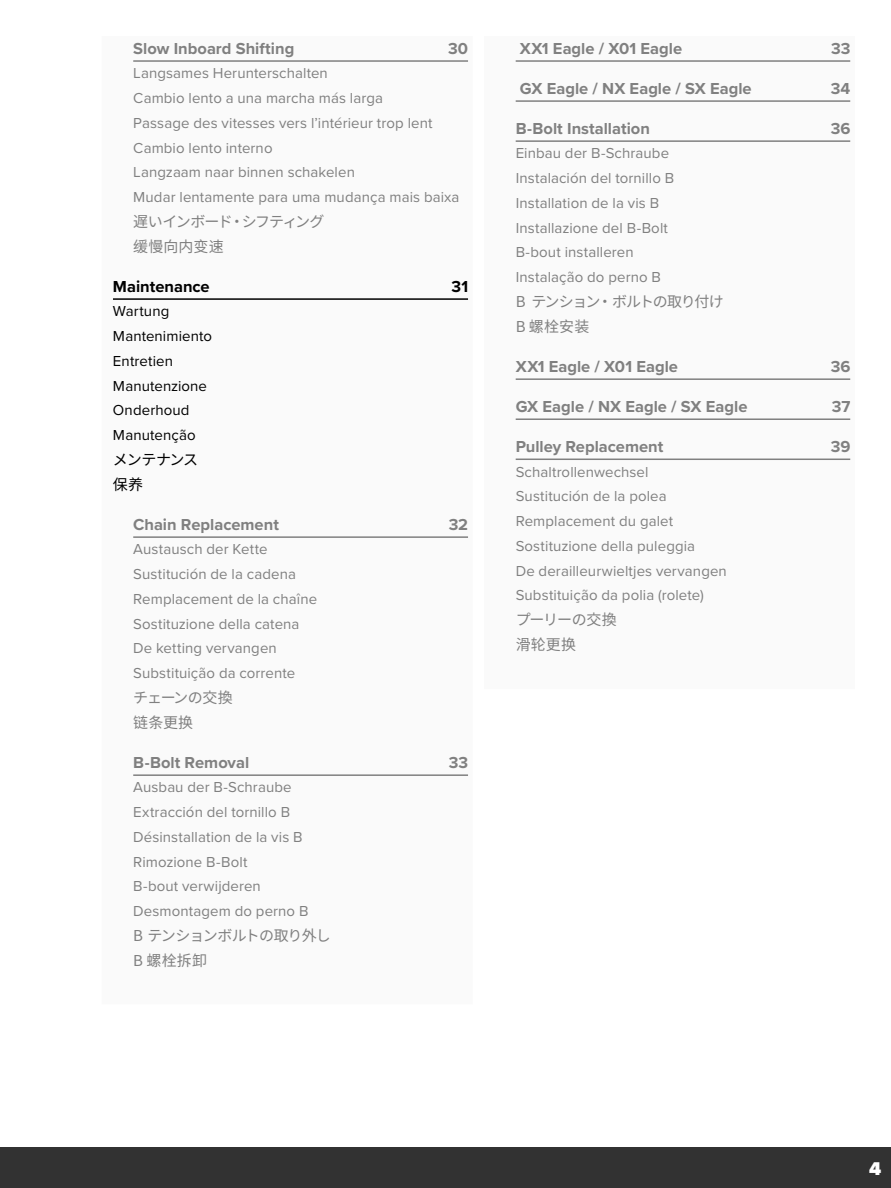
<style>
.page{position:relative;width:891px;height:1188px;background:#fff}
.page>*{position:absolute;margin:0;border:0;box-sizing:border-box;transform-origin:0 0}
.t1{font:900 19.2px "Proxima Nova";color:#fff}
.t2{font:700 16.5px "Proxima Nova";color:#808080}
.t3{font:700 16.5px "Proxima Nova";color:#000}
.t4{font:15px "Proxima Nova";letter-spacing:.005em;color:#808080}
.t5{font:15px "Proxima Nova";letter-spacing:.005em;color:#000}
.t6{font:15px "Noto Sans CJ Kjp";letter-spacing:-.07em;color:#808080}
.t7{font:15px "Noto Sans CJ Ksc";letter-spacing:.01em;color:#808080}
.t8{font:15px "Noto Sans CJ Kjp";letter-spacing:-.045em;color:#808080}
.t9{font:15px "Noto Sans CJ Kjp";letter-spacing:-.085em;color:#000}
.t10{font:15px "Noto Sans CJ Ksc";color:#000}
</style>
<div class="page">
<div style="left:0;top:1148px;width:891px;height:40px;background:#323232"></div>
<svg style="left:113px;top:60px;width:356px;height:716px"></svg>
<svg style="left:515px;top:60px;width:336px;height:400px"></svg>
<p class="t2" style="left:133px;top:36px;width:163px">Slow Inboard Shifting</p>
<p class="t2" style="left:448px;top:36px;width:21px">30</p>
<p class="t4" style="left:133px;top:62px;width:196px">Langsames Herunterschalten</p>
<p class="t4" style="left:133px;top:87px;width:251px">Cambio lento a una marcha más larga</p>
<p class="t4" style="left:133px;top:112px;width:301px">Passage des vitesses vers l’intérieur trop lent</p>
<p class="t4" style="left:133px;top:136px;width:141px">Cambio lento interno</p>
<p class="t4" style="left:133px;top:161px;width:223px">Langzaam naar binnen schakelen</p>
<p class="t4" style="left:133px;top:186px;width:328px">Mudar lentamente para uma mudança mais baixa</p>
<p class="t6" style="left:133px;top:213px;width:193px">遅いインボード・シフティング</p>
<p class="t7" style="left:133px;top:238px;width:92px">缓慢向内变速</p>
<p class="t3" style="left:113px;top:274px;width:98px">Maintenance</p>
<p class="t3" style="left:452px;top:274px;width:18px">31</p>
<p class="t5" style="left:113px;top:300px;width:58px">Wartung</p>
<p class="t5" style="left:113px;top:325px;width:101px">Mantenimiento</p>
<p class="t5" style="left:113px;top:350px;width:61px">Entretien</p>
<p class="t5" style="left:113px;top:374px;width:96px">Manutenzione</p>
<p class="t5" style="left:113px;top:399px;width:78px">Onderhoud</p>
<p class="t5" style="left:113px;top:424px;width:84px">Manutenção</p>
<p class="t9" style="left:113px;top:451px;width:87px">メンテナンス</p>
<p class="t10" style="left:113px;top:476px;width:32px">保养</p>
<p class="t2" style="left:133px;top:512px;width:147px">Chain Replacement</p>
<p class="t2" style="left:449px;top:512px;width:21px">32</p>
<p class="t4" style="left:133px;top:538px;width:136px">Austausch der Kette</p>
<p class="t4" style="left:133px;top:563px;width:164px">Sustitución de la cadena</p>
<p class="t4" style="left:133px;top:588px;width:185px">Remplacement de la chaîne</p>
<p class="t4" style="left:133px;top:612px;width:168px">Sostituzione della catena</p>
<p class="t4" style="left:133px;top:637px;width:145px">De ketting vervangen</p>
<p class="t4" style="left:133px;top:662px;width:164px">Substituição da corrente</p>
<p class="t6" style="left:133px;top:689px;width:101px">チェーンの交換</p>
<p class="t7" style="left:133px;top:714px;width:62px">链条更换</p>
<p class="t2" style="left:133px;top:750px;width:117px">B-Bolt Removal</p>
<p class="t2" style="left:449px;top:750px;width:21px">33</p>
<p class="t4" style="left:133px;top:776px;width:160px">Ausbau der B-Schraube</p>
<p class="t4" style="left:133px;top:801px;width:158px">Extracción del tornillo B</p>
<p class="t4" style="left:133px;top:826px;width:171px">Désinstallation de la vis B</p>
<p class="t4" style="left:133px;top:850px;width:116px">Rimozione B-Bolt</p>
<p class="t4" style="left:133px;top:875px;width:129px">B-bout verwijderen</p>
<p class="t4" style="left:133px;top:900px;width:177px">Desmontagem do perno B</p>
<p class="t6" style="left:133px;top:927px;width:199px">B テンションボルトの取り外し</p>
<p class="t7" style="left:133px;top:952px;width:75px">B 螺栓拆卸</p>
<p class="t2" style="left:520px;top:36px;width:164px">XX1 Eagle / X01 Eagle</p>
<p class="t2" style="left:831px;top:36px;width:21px">33</p>
<p class="t2" style="left:520px;top:76px;width:233px">GX Eagle / NX Eagle / SX Eagle</p>
<p class="t2" style="left:831px;top:76px;width:21px">34</p>
<p class="t2" style="left:516px;top:116px;width:136px">B-Bolt Installation</p>
<p class="t2" style="left:831px;top:116px;width:21px">36</p>
<p class="t4" style="left:516px;top:142px;width:155px">Einbau der B-Schraube</p>
<p class="t4" style="left:516px;top:167px;width:160px">Instalación del tornillo B</p>
<p class="t4" style="left:516px;top:192px;width:145px">Installation de la vis B</p>
<p class="t4" style="left:516px;top:216px;width:154px">Installazione del B-Bolt</p>
<p class="t4" style="left:516px;top:241px;width:119px">B-bout installeren</p>
<p class="t4" style="left:516px;top:266px;width:147px">Instalação do perno B</p>
<p class="t6" style="left:516px;top:293px;width:210px">B テンション・ボルトの取り付け</p>
<p class="t7" style="left:516px;top:318px;width:75px">B 螺栓安装</p>
<p class="t2" style="left:516px;top:354px;width:164px">XX1 Eagle / X01 Eagle</p>
<p class="t2" style="left:831px;top:354px;width:21px">36</p>
<p class="t2" style="left:516px;top:394px;width:233px">GX Eagle / NX Eagle / SX Eagle</p>
<p class="t2" style="left:832px;top:394px;width:20px">37</p>
<p class="t2" style="left:516px;top:434px;width:149px">Pulley Replacement</p>
<p class="t2" style="left:831px;top:434px;width:21px">39</p>
<p class="t4" style="left:516px;top:460px;width:134px">Schaltrollenwechsel</p>
<p class="t4" style="left:516px;top:485px;width:153px">Sustitución de la polea</p>
<p class="t4" style="left:516px;top:510px;width:159px">Remplacement du galet</p>
<p class="t4" style="left:516px;top:535px;width:181px">Sostituzione della puleggia</p>
<p class="t4" style="left:516px;top:559px;width:213px">De derailleurwieltjes vervangen</p>
<p class="t4" style="left:516px;top:584px;width:190px">Substituição da polia (rolete)</p>
<p class="t8" style="left:516px;top:611px;width:103px">プーリーの交換</p>
<p class="t7" style="left:516px;top:636px;width:62px">滑轮更换</p>
<p class="t1" style="left:869px;top:1154px;width:14px">4</p>
</div>
